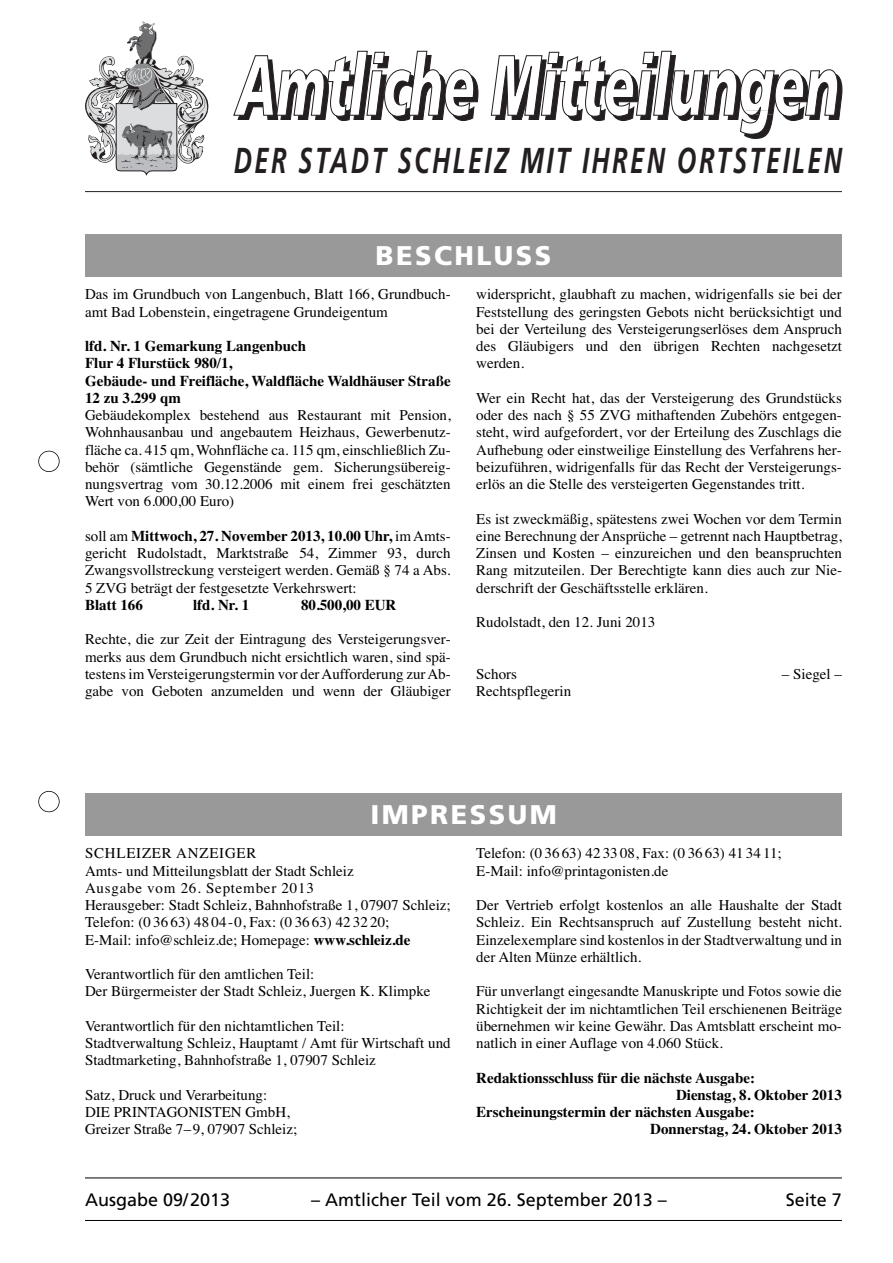
<style>
.page{position:relative;width:893px;height:1263px;background:#fff}
.page>*{position:absolute;margin:0;border:0;box-sizing:border-box;transform-origin:0 0}
.t1{font:italic 700 36px "Frutiger";letter-spacing:.1em;color:#231f20;scale:.7 1}
.t2{font:900 27px "Frutiger";letter-spacing:.09em;color:#fff}
.t3{font:18px "Frutiger";color:#000}
.t4{font:15px/17.2px "Times";color:#000;text-align:justify}
.t5{font:700 15px/17.2px "Times";color:#000}
.s1{font-weight:700}
</style>
<div class="page">
<hr style="left:85px;top:1177px;width:757px;height:1px;background:#000">
<hr style="left:85px;top:1220px;width:757px;height:1px;background:#000">
<div style="left:38px;top:451px;width:22px;height:21px;border:2px solid #000;border-radius:50%"></div>
<div style="left:38px;top:791px;width:22px;height:21px;border:2px solid #000;border-radius:50%"></div>
<hr style="left:85px;top:191px;width:757px;height:1px;background:#231f20">
<svg style="left:233px;top:50px;width:246px;height:71px"></svg>
<svg style="left:490px;top:50px;width:353px;height:89px"></svg>
<svg style="left:85px;top:22px;width:124px;height:154px"></svg>
<div style="left:85px;top:234px;width:757px;height:42px;background:#999"></div>
<div style="left:85px;top:793px;width:757px;height:42px;background:#999"></div>
<h1 class="t1" style="left:234px;top:146px;width:870px">DER STADT SCHLEIZ MIT IHREN ORTSTEILEN</h1>
<h2 class="t2" style="left:376px;top:245px;width:177px">BESCHLUSS</h2>
<p class="t4" style="left:85px;top:287px;width:367px">Das im Grundbuch von Langenbuch, Blatt 166, Grundbuch&shy;amt Bad Lobenstein, eingetragene Grundeigentum</p>
<p class="t5" style="left:85px;top:339px;width:367px">lfd. Nr. 1 Gemarkung Langenbuch<br>Flur 4 Flurstück 980/1,<br>Gebäude- und Freifläche, Waldfläche Waldhäuser Straße<br>12 zu 3.299 qm</p>
<p class="t4" style="left:85px;top:408px;width:367px">Gebäudekomplex bestehend aus Restaurant mit Pension, Wohnhausanbau und angebautem Heizhaus, Gewerbenutz&shy;fläche ca. 415 qm, Wohnfläche ca. 115 qm, einschließlich Zu&shy;behör (sämtliche Gegenstände gem. Sicherungsübereig&shy;nungsvertrag vom 30.12.2006 mit einem frei geschätzten Wert von 6.000,00 Euro)</p>
<p class="t4" style="left:85px;top:529px;width:367px">soll am <span class="s1">Mittwoch, 27. November 2013, 10.00 Uhr,</span> im Amts - gericht Rudolstadt, Marktstraße 54, Zimmer 93, durch Zwangsvollstreckung versteigert werden. Gemäß § 74 a Abs.<br>5 ZVG beträgt der festgesetzte Verkehrswert:</p>
<p class="t5" style="left:85px;top:598px;width:59px">Blatt 166</p>
<p class="t5" style="left:193px;top:598px;width:58px">lfd. Nr. 1</p>
<p class="t5" style="left:301px;top:598px;width:97px">80.500,00 EUR</p>
<p class="t4" style="left:85px;top:632px;width:367px">Rechte, die zur Zeit der Eintragung des Versteigerungsver&shy;merks aus dem Grundbuch nicht ersichtlich waren, sind spä&shy;testens im Versteigerungstermin vor der Aufforderung zur Ab&shy;gabe von Geboten anzumelden und wenn der Gläubiger</p>
<p class="t4" style="left:476px;top:287px;width:367px">widerspricht, glaubhaft zu machen, widrigenfalls sie bei der Feststellung des geringsten Gebots nicht berücksichtigt und bei der Verteilung des Versteigerungserlöses dem Anspruch des Gläubigers und den übrigen Rechten nachgesetzt werden.</p>
<p class="t4" style="left:476px;top:391px;width:367px">Wer ein Recht hat, das der Versteigerung des Grundstücks oder des nach § 55 ZVG mithaftenden Zubehörs entgegen&shy;steht, wird aufgefordert, vor der Erteilung des Zuschlags die Aufhebung oder einstweilige Einstellung des Verfahrens her&shy;beizuführen, widrigenfalls für das Recht der Versteigerungs&shy;erlös an die Stelle des versteigerten Gegenstandes tritt.</p>
<p class="t4" style="left:476px;top:511px;width:367px">Es ist zweckmäßig, spätestens zwei Wochen vor dem Termin eine Berechnung der Ansprüche – getrennt nach Hauptbetrag, Zinsen und Kosten – einzureichen und den beanspruchten Rang mitzuteilen. Der Berechtigte kann dies auch zur Nie&shy;derschrift der Geschäftsstelle erklären.</p>
<p class="t4" style="left:476px;top:615px;width:181px">Rudolstadt, den 12. Juni 2013</p>
<p class="t4" style="left:476px;top:667px;width:42px">Schors</p>
<p class="t4" style="left:782px;top:667px;width:61px">– Siegel –</p>
<p class="t4" style="left:476px;top:684px;width:96px">Rechtspflegerin</p>
<h2 class="t2" style="left:370px;top:804px;width:188px">IMPRESSUM</h2>
<p class="t4" style="left:85px;top:846px;width:367px;text-align:left">SCHLEIZER ANZEIGER<br>Amts- und Mitteilungsblatt der Stadt Schleiz<br>Ausgabe vom 26. September 2013<br>Herausgeber: Stadt Schleiz, Bahnhofstraße 1, 07907 Schleiz; Telefon: (0 36 63) 48 04-0, Fax: (0 36 63) 42 32 20;<br>E-Mail: info@schleiz.de; Homepage: <span class="s1">www.schleiz.de</span></p>
<p class="t4" style="left:85px;top:967px;width:347px">Verantwortlich für den amtlichen Teil:<br>Der Bürgermeister der Stadt Schleiz, Juergen K. Klimpke</p>
<p class="t4" style="left:85px;top:1019px;width:367px;text-align:left">Verantwortlich für den nichtamtlichen Teil:<br>Stadtverwaltung Schleiz, Hauptamt / Amt für Wirtschaft und<br>Stadtmarketing, Bahnhofstraße 1, 07907 Schleiz</p>
<p class="t4" style="left:85px;top:1088px;width:214px;text-align:left">Satz, Druck und Verarbeitung:<br>DIE PRINTAGONISTEN GmbH,<br>Greizer Straße 7–9, 07907 Schleiz;</p>
<p class="t4" style="left:476px;top:846px;width:307px">Telefon: (0 36 63) 42 33 08, Fax: (0 36 63) 41 34 11;<br>E-Mail: info@printagonisten.de</p>
<p class="t4" style="left:476px;top:898px;width:367px">Der Vertrieb erfolgt kostenlos an alle Haushalte der Stadt Schleiz. Ein Rechtsanspruch auf Zustellung besteht nicht.<br>Einzelexemplare sind kostenlos in der Stadtverwaltung und in der Alten Münze erhältlich.</p>
<p class="t4" style="left:476px;top:984px;width:367px">Für unverlangt eingesandte Manuskripte und Fotos sowie die Richtigkeit der im nichtamtlichen Teil erschienenen Beiträge übernehmen wir keine Gewähr. Das Amtsblatt erscheint mo&shy;natlich in einer Auflage von 4.060 Stück.</p>
<p class="t5" style="left:476px;top:1070px;width:280px">Redaktionsschluss für die nächste Ausgabe:</p>
<p class="t5" style="left:676px;top:1088px;width:167px">Dienstag, 8. Oktober 2013</p>
<p class="t5" style="left:476px;top:1105px;width:280px">Erscheinungstermin der nächsten Ausgabe:</p>
<p class="t5" style="left:650px;top:1122px;width:193px">Donnerstag, 24. Oktober 2013</p>
<p class="t3" style="left:85px;top:1193px;width:147px">Ausgabe 09/2013</p>
<p class="t3" style="left:311px;top:1193px;width:357px">– Amtlicher Teil vom 26. September 2013 –</p>
<p class="t3" style="left:786px;top:1193px;width:58px">Seite 7</p>
</div>
